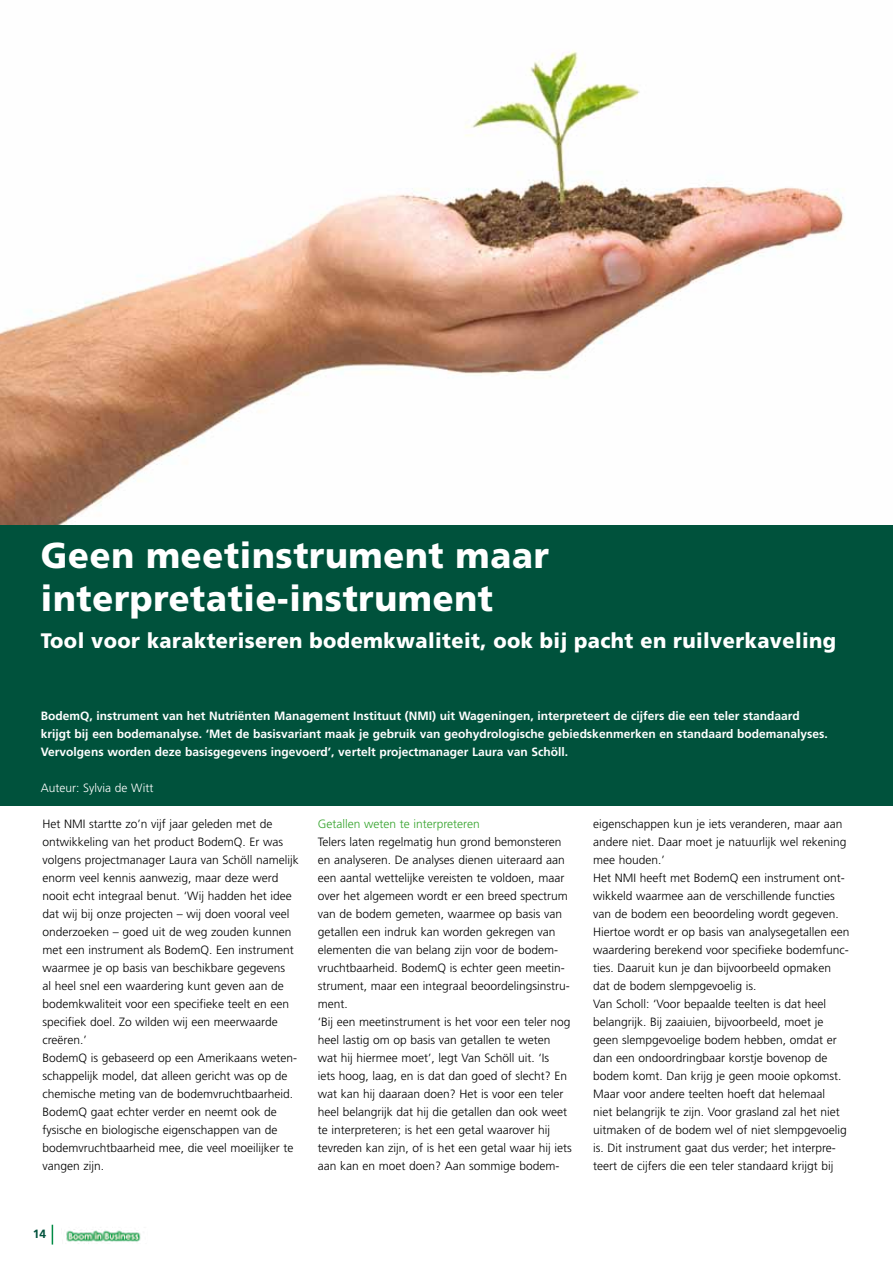
<style>
.page{position:relative;width:893px;height:1263px;background:#fff}
.page>*{position:absolute;margin:0;border:0;box-sizing:border-box;transform-origin:0 0}
.t1{font:900 36px/43.2px "Frutiger";letter-spacing:.02em;color:#fff;scale:.95 1}
.t2{font:900 21px "Frutiger";letter-spacing:.02em;color:#fff;scale:.95 1}
.t3{font:300 12px/18px "Frutiger";color:#000}
.t4{font:700 12px/18px "Frutiger";color:#fff}
.t5{font:300 12px "Frutiger";color:#35a32c}
.t6{font:300 12px "Frutiger";color:#fff}
.t7{font:700 12px "Frutiger";color:#00523c}
</style>
<div class="page">
<svg style="left:52px;top:1225px;width:1px;height:19px"></svg>
<img style="left:66px;top:1229px;width:75px;height:15px">
<img style="left:0;top:50px;width:845px;height:475px">
<div style="left:0;top:525px;width:893px;height:280px;background:#00523c"></div>
<hr style="left:892px;top:0;width:1px;height:170px;background:#fecc00">
<h1 class="t1" style="left:41px;top:533px;width:536px">Geen meetinstrument maar interpretatie-instrument</h1>
<h2 class="t2" style="left:41px;top:628px;width:839px">Tool voor karakteriseren bodemkwaliteit, ook bij pacht en ruilverkaveling</h2>
<p class="t4" style="left:41px;top:707px;width:788px">BodemQ, instrument van het Nutriënten Management Instituut (NMI) uit Wageningen, interpreteert de cijfers die een teler standaard krijgt bij een bodemanalyse. ‘Met de basisvariant maak je gebruik van geohydrologische gebiedskenmerken en standaard bodemanalyses.<br>Vervolgens worden deze basisgegevens ingevoerd’, vertelt projectmanager Laura van Schöll.</p>
<p class="t6" style="left:41px;top:781px;width:114px">Auteur: Sylvia de Witt</p>
<p class="t3" style="left:43px;top:815px;width:258px">Het NMI startte zo’n vijf jaar geleden met de ontwikkeling van het product BodemQ. Er was volgens projectmanager Laura van Schöll namelijk enorm veel kennis aanwezig, maar deze werd nooit echt integraal benut. ‘Wij hadden het idee dat wij bij onze projecten – wij doen vooral veel onderzoeken – goed uit de weg zouden kunnen met een instrument als BodemQ. Een instrument waarmee je op basis van beschikbare gegevens<br>al heel snel een waardering kunt geven aan de bodemkwaliteit voor een specifieke teelt en een specifiek doel. Zo wilden wij een meerwaarde creëren.’<br>BodemQ is gebaseerd op een Amerikaans weten&shy;schappelijk model, dat alleen gericht was op de chemische meting van de bodemvruchtbaarheid.<br>BodemQ gaat echter verder en neemt ook de fysische en biologische eigenschappen van de bodemvruchtbaarheid mee, die veel moeilijker te vangen zijn.</p>
<p class="t5" style="left:318px;top:817px;width:163px">Getallen weten te interpreteren</p>
<p class="t3" style="left:318px;top:833px;width:255px">Telers laten regelmatig hun grond bemonsteren en analyseren. De analyses dienen uiteraard aan een aantal wettelijke vereisten te voldoen, maar over het algemeen wordt er een breed spectrum van de bodem gemeten, waarmee op basis van getallen een indruk kan worden gekregen van elementen die van belang zijn voor de bodem&shy;vruchtbaarheid. BodemQ is echter geen meetin&shy;strument, maar een integraal beoordelingsinstru&shy;ment.<br>‘Bij een meetinstrument is het voor een teler nog heel lastig om op basis van getallen te weten wat hij hiermee moet’, legt Van Schöll uit. ‘Is<br>iets hoog, laag, en is dat dan goed of slecht? En wat kan hij daaraan doen? Het is voor een teler heel belangrijk dat hij die getallen dan ook weet te interpreteren; is het een getal waarover hij tevreden kan zijn, of is het een getal waar hij iets aan kan en moet doen? Aan sommige bodem-</p>
<p class="t3" style="left:593px;top:815px;width:258px">eigenschappen kun je iets veranderen, maar aan andere niet. Daar moet je natuurlijk wel rekening mee houden.’<br>Het NMI heeft met BodemQ een instrument ont&shy;wikkeld waarmee aan de verschillende functies van de bodem een beoordeling wordt gegeven.<br>Hiertoe wordt er op basis van analysegetallen een waardering berekend voor specifieke bodemfunc&shy;ties. Daaruit kun je dan bijvoorbeeld opmaken dat de bodem slempgevoelig is.<br>Van Scholl: ‘Voor bepaalde teelten is dat heel belangrijk. Bij zaaiuien, bijvoorbeeld, moet je geen slempgevoelige bodem hebben, omdat er dan een ondoordringbaar korstje bovenop de bodem komt. Dan krijg je geen mooie opkomst.<br>Maar voor andere teelten hoeft dat helemaal<br>niet belangrijk te zijn. Voor grasland zal het niet uitmaken of de bodem wel of niet slempgevoelig is. Dit instrument gaat dus verder; het interpre&shy;teert de cijfers die een teler standaard krijgt bij</p>
<p class="t7" style="left:33px;top:1227px;width:15px">14</p>
</div>
